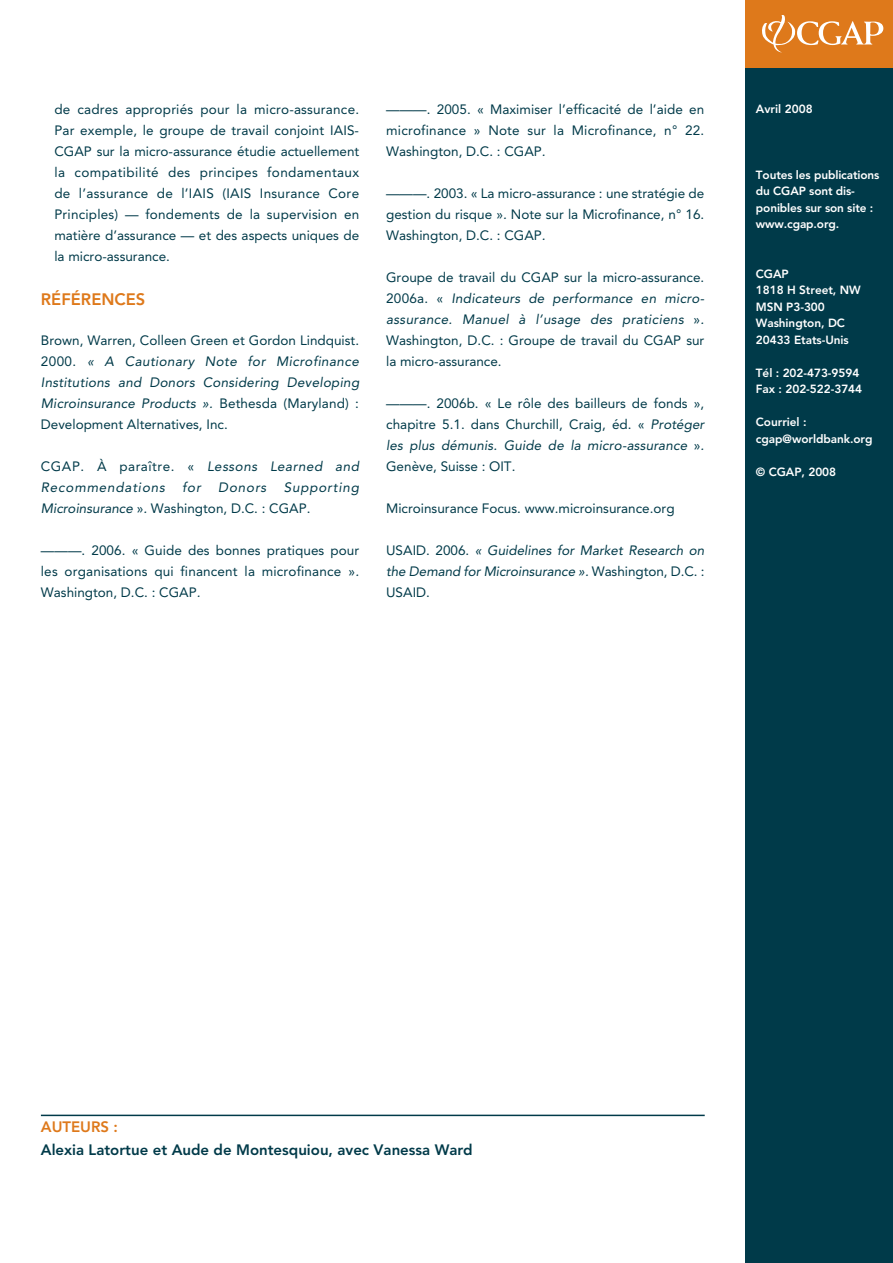
<style>
.page{position:relative;width:893px;height:1263px;background:#fff}
.page>*{position:absolute;margin:0;border:0;box-sizing:border-box;transform-origin:0 0}
.subhead_1{font:800 16.5px "Avenir";color:#de791b}
.body_text{font:800 15px "Avenir";color:#003a49}
.body_text-2{font:800 15px "Avenir";color:#de791b}
.bibliography{font:13.5px/21px "Avenir";color:#003a49;text-align:justify}
.bibliography-2{font:italic 13.5px/21px "Avenir";letter-spacing:.02em;color:#003a49;text-align:justify}
.bibliography-3{font:italic 13.5px/21px "Avenir";letter-spacing:.05em;color:#003a49}
.bibliography-4{font:italic 13.5px/21px "Avenir";letter-spacing:.06em;color:#003a49}
.t1{font:800 11.85px/16.5px "Avenir";letter-spacing:-.005em;color:#fff}
.s1{font-style:normal}
.s2{font-style:italic}
</style>
<div class="page">
<div style="left:746px;top:54px;width:147px;height:1209px;background:#003a49"></div>
<div style="left:746px;top:0;width:147px;height:68px;background:#de791b"></div>
<svg style="left:762px;top:15px;width:121px;height:38px"></svg>
<hr style="left:41px;top:1115px;width:664px;height:1px;background:#003a49">
<p class="bibliography" style="left:54px;top:99px;width:306px">de cadres appropriés pour la micro-assurance.<br>Par exemple, le groupe de travail conjoint IAIS-CGAP sur la micro-assurance étudie actuellement la compatibilité des principes fondamentaux de l’assurance de l’IAIS (IAIS Insurance Core Principles) — fondements de la supervision en matière d’assurance — et des aspects uniques de la micro-assurance.</p>
<p class="subhead_1" style="left:41px;top:289px;width:106px">RÉFÉRENCES</p>
<p class="bibliography-2" style="left:41px;top:330px;width:320px"><span class="s1">Brown, Warren, Colleen Green et Gordon Lindquist.<br>2000.</span> « A Cautionary Note for Microfinance Institutions and Donors Considering Developing Microinsurance Products ». <span class="s1">Bethesda (Maryland) :<br>Development Alternatives, Inc.</span></p>
<p class="bibliography-3" style="left:41px;top:456px;width:320px"><span class="s1">CGAP. À paraître. «</span> Lessons Learned and<br>Recommendations</p>
<p class="bibliography-2" style="left:182px;top:477px;width:20px">for</p>
<p class="bibliography-2" style="left:218px;top:477px;width:50px">Donors</p>
<p class="bibliography-4" style="left:41px;top:477px;width:319px;text-indent:243px">Supporting<br>Microinsurance <span class="s1">»</span>. <span class="s1">Washington, D.C. : CGAP.</span></p>
<p class="bibliography" style="left:41px;top:540px;width:320px">———. 2006. « Guide des bonnes pratiques pour les organisations qui financent la microfinance »<span class="s2">.<br></span>Washington, D.C. : CGAP<span class="s2">.</span></p>
<p class="bibliography" style="left:386px;top:99px;width:320px">———. 2005. « Maximiser l’efficacité de l’aide en microfinance » Note sur la Microfinance, n° 22.<br>Washington, D.C. : CGAP<span class="s2">.</span></p>
<p class="bibliography" style="left:386px;top:183px;width:320px">———. 2003. « La micro-assurance : une stratégie de gestion du risque »<span class="s2">.</span> Note sur la Microfinance, n° 16.<br>Washington, D.C. : CGAP<span class="s2">.</span></p>
<p class="bibliography" style="left:386px;top:267px;width:320px">Groupe de travail du CGAP sur la micro-assurance.<br>2006a. « <span class="s2">Indicateurs de performance en micro&shy;assurance. Manuel à l’usage des praticiens</span> »<span class="s2">.<br></span>Washington, D.C. : Groupe de travail du CGAP sur la micro-assurance.</p>
<p class="bibliography" style="left:386px;top:393px;width:320px">———. 2006b. « Le rôle des bailleurs de fonds », chapitre 5.1. dans Churchill, Craig, éd. « <span class="s2">Protéger les plus démunis. Guide de la micro-assurance</span> »<span class="s2">.<br></span>Genève, Suisse : OIT.</p>
<p class="bibliography" style="left:386px;top:498px;width:290px">Microinsurance Focus. www.microinsurance.org</p>
<p class="bibliography-2" style="left:386px;top:540px;width:320px"><span class="s1">USAID. 2006.</span> « Guidelines for Market Research on the Demand for Microinsurance ». <span class="s1">Washington, D.C. :<br>USAID.</span></p>
<p class="t1" style="left:756px;top:101px;width:58px">Avril 2008</p>
<p class="t1" style="left:756px;top:167px;width:125px">Toutes les publications du CGAP sont dis&shy;ponibles sur son site : www.cgap.org.</p>
<p class="t1" style="left:756px;top:266px;width:34px">CGAP</p>
<p class="t1" style="left:756px;top:282px;width:106px">1818 H Street, NW</p>
<p class="t1" style="left:756px;top:299px;width:70px">MSN P3-300</p>
<p class="t1" style="left:756px;top:315px;width:91px">Washington, DC</p>
<p class="t1" style="left:756px;top:332px;width:94px">20433 Etats-Unis</p>
<p class="t1" style="left:756px;top:365px;width:108px">Tél : 202-473-9594<br>Fax : 202-522-3744</p>
<p class="t1" style="left:756px;top:414px;width:52px">Courriel :</p>
<p class="t1" style="left:756px;top:431px;width:118px">cgap@worldbank.org</p>
<p class="t1" style="left:756px;top:464px;width:82px">© CGAP, 2008</p>
<p class="body_text-2" style="left:41px;top:1118px;width:79px">AUTEURS :</p>
<p class="body_text" style="left:41px;top:1141px;width:433px">Alexia Latortue et Aude de Montesquiou, avec Vanessa Ward</p>
</div>
